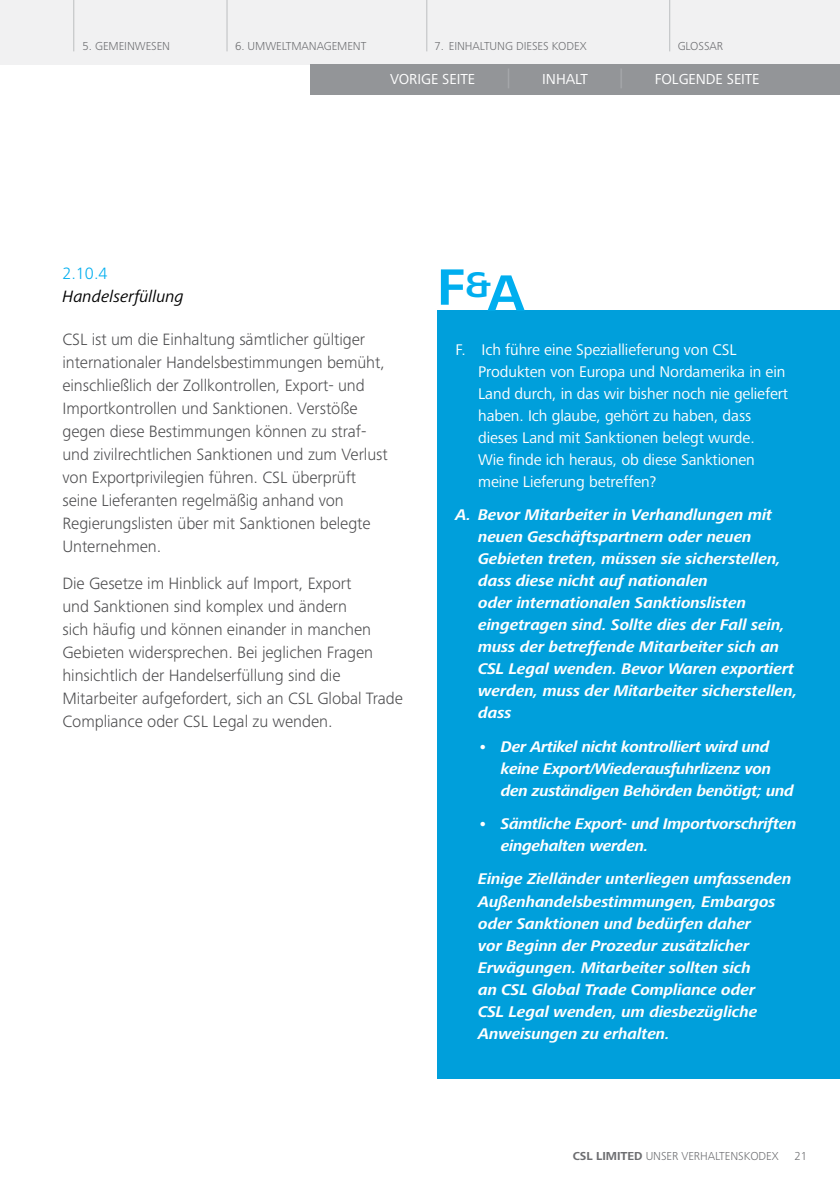
<style>
.page{position:relative;width:840px;height:1191px;background:#fff}
.page>*{position:absolute;margin:0;border:0;box-sizing:border-box;transform-origin:0 0}
.t1{font:700 53px "Frutiger Next LTW1 G";color:#00aeef}
.t2{font:300 17px/23px "Frutiger Next LTW1 G";letter-spacing:-.005em;color:#4d4d4f}
.t3{font:italic 17px "Frutiger Next LTW1 G";color:#000}
.t4{font:300 17px "Frutiger Next LTW1 G";color:#00aeef}
.t5{font:italic 700 16px/22px "Frutiger Next LTW1 G";letter-spacing:-.005em;color:#fff}
.t6{font:16px/22px "Frutiger Next LTW1 G";letter-spacing:-.005em;color:#fff}
.t7{font:15px "Frutiger Next LTW1 G";letter-spacing:-.005em;color:#fff}
.t8{font:300 12px "Frutiger Next LTW1 G";letter-spacing:-.005em;color:#6d6e71}
.s1{font-weight:700}
</style>
<div class="page">
<div style="left:0;top:0;width:839px;height:64px;background:#f1f1f2"></div>
<hr style="left:73px;top:0;width:1px;height:51px;background:#bcbec0">
<hr style="left:226px;top:0;width:1px;height:51px;background:#bcbec0">
<hr style="left:426px;top:0;width:1px;height:51px;background:#bcbec0">
<hr style="left:669px;top:0;width:1px;height:51px;background:#bcbec0">
<div style="left:310px;top:64px;width:529px;height:30px;background:#939598"></div>
<div style="left:437px;top:310px;width:402px;height:768px;background:#009fdb"></div>
<p class="t8" style="left:83px;top:39px;width:89px">5. GEMEINWESEN</p>
<p class="t8" style="left:235px;top:39px;width:133px">6. UMWELTMANAGEMENT</p>
<p class="t8" style="left:434px;top:39px;width:154px">7. EINHALTUNG DIESES KODEX</p>
<p class="t8" style="left:677px;top:39px;width:47px">GLOSSAR</p>
<p class="t7" style="left:390px;top:70px;width:86px">VORIGE SEITE</p>
<p class="t7" style="left:542px;top:70px;width:47px">INHALT</p>
<p class="t7" style="left:654px;top:70px;width:106px">FOLGENDE SEITE</p>
<p class="t4" style="left:62px;top:263px;width:47px">2.10.4</p>
<p class="t3" style="left:62px;top:286px;width:123px">Handelserfüllung</p>
<p class="t2" style="left:62px;top:327px;width:326px">CSL ist um die Einhaltung sämtlicher gültiger internationaler Handelsbestimmungen bemüht, einschließlich der Zollkontrollen, Export- und Importkontrollen und Sanktionen. Verstöße gegen diese Bestimmungen können zu straf&shy;und zivilrechtlichen Sanktionen und zum Verlust von Exportprivilegien führen. CSL überprüft seine Lieferanten regelmäßig anhand von Regierungslisten über mit Sanktionen belegte Unternehmen.</p>
<p class="t2" style="left:62px;top:572px;width:342px">Die Gesetze im Hinblick auf Import, Export<br>und Sanktionen sind komplex und ändern<br>sich häufig und können einander in manchen Gebieten widersprechen. Bei jeglichen Fragen hinsichtlich der Handelserfüllung sind die Mitarbeiter aufgefordert, sich an CSL Global Trade Compliance oder CSL Legal zu wenden.</p>
<h1 class="t1" style="left:437px;top:260px;width:89px">F<sup>&amp;</sup>A</h1>
<p class="t6" style="left:478px;top:339px;width:311px;text-indent:-23px">F. Ich führe eine Speziallieferung von CSL Produkten von Europa und Nordamerika in ein Land durch, in das wir bisher noch nie geliefert haben. Ich glaube, gehört zu haben, dass dieses Land mit Sanktionen belegt wurde.<br>Wie finde ich heraus, ob diese Sanktionen meine Lieferung betreffen?</p>
<p class="t5" style="left:478px;top:504px;width:320px;text-indent:-23px">A. Bevor Mitarbeiter in Verhandlungen mit neuen Geschäftspartnern oder neuen Gebieten treten, müssen sie sicherstellen, dass diese nicht auf nationalen<br>oder internationalen Sanktionslisten eingetragen sind. Sollte dies der Fall sein, muss der betreffende Mitarbeiter sich an CSL Legal wenden. Bevor Waren exportiert werden, muss der Mitarbeiter sicherstellen, dass</p>
<p class="t5" style="left:500px;top:736px;width:294px;text-indent:-23px">• Der Artikel nicht kontrolliert wird und keine Export/Wiederausfuhrlizenz von den zuständigen Behörden benötigt; und</p>
<p class="t5" style="left:500px;top:813px;width:297px;text-indent:-23px">• Sämtliche Export- und Importvorschriften eingehalten werden.</p>
<p class="t5" style="left:478px;top:868px;width:314px">Einige Zielländer unterliegen umfassenden Außenhandelsbestimmungen, Embargos oder Sanktionen und bedürfen daher<br>vor Beginn der Prozedur zusätzlicher Erwägungen. Mitarbeiter sollten sich<br>an CSL Global Trade Compliance oder<br>CSL Legal wenden, um diesbezügliche Anweisungen zu erhalten.</p>
<p class="t8" style="left:572px;top:1149px;width:207px"><span class="s1">CSL LIMITED</span> UNSER VERHALTENSKODEX</p>
<p class="t8" style="left:794px;top:1149px;width:14px">21</p>
</div>
